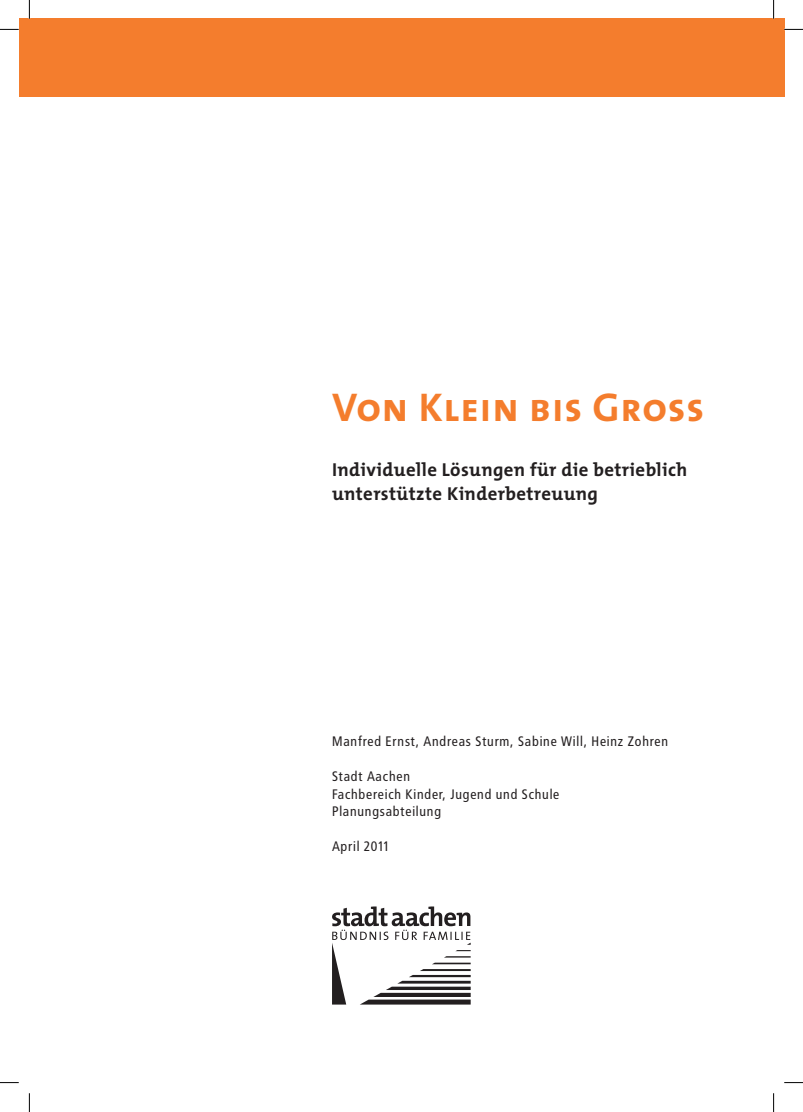
<style>
.page{position:relative;width:803px;height:1112px;background:#fff}
.page>*{position:absolute;margin:0;border:0;box-sizing:border-box;transform-origin:0 0}
.t1{font:40.25px "The Mix Bold Caps";letter-spacing:.02em;color:#f47d2d}
.t2{font:700 18.75px/24.2px "The Mix";letter-spacing:.02em;color:#231f20}
.t3{font:13.75px/17.5px "Transit";letter-spacing:.02em;color:#231f20}
</style>
<div class="page">
<div style="left:19px;top:19px;width:765px;height:78px;background:#f47d2d"></div>
<svg style="left:332px;top:906px;width:139px;height:98px"></svg>
<svg style="left:0;top:29px;width:19px;height:1px"></svg>
<svg style="left:784px;top:29px;width:19px;height:1px"></svg>
<svg style="left:0;top:1082px;width:19px;height:1px"></svg>
<svg style="left:784px;top:1082px;width:19px;height:1px"></svg>
<svg style="left:29px;top:0;width:1px;height:19px"></svg>
<svg style="left:29px;top:1093px;width:1px;height:18px"></svg>
<svg style="left:773px;top:0;width:1px;height:19px"></svg>
<svg style="left:773px;top:1093px;width:1px;height:18px"></svg>
<h1 class="t1" style="left:332px;top:374px;width:374px">Von Klein bis Gross</h1>
<h2 class="t2" style="left:332px;top:456px;width:357px">Individuelle Lösungen für die betrieblich unterstützte Kinderbetreuung</h2>
<p class="t3" style="left:332px;top:732px;width:338px">Manfred Ernst, Andreas Sturm, Sabine Will, Heinz Zohren</p>
<p class="t3" style="left:332px;top:767px;width:229px">Stadt Aachen<br>Fachbereich Kinder, Jugend und Schule<br>Planungsabteilung</p>
<p class="t3" style="left:332px;top:837px;width:60px">April 2011</p>
</div>
